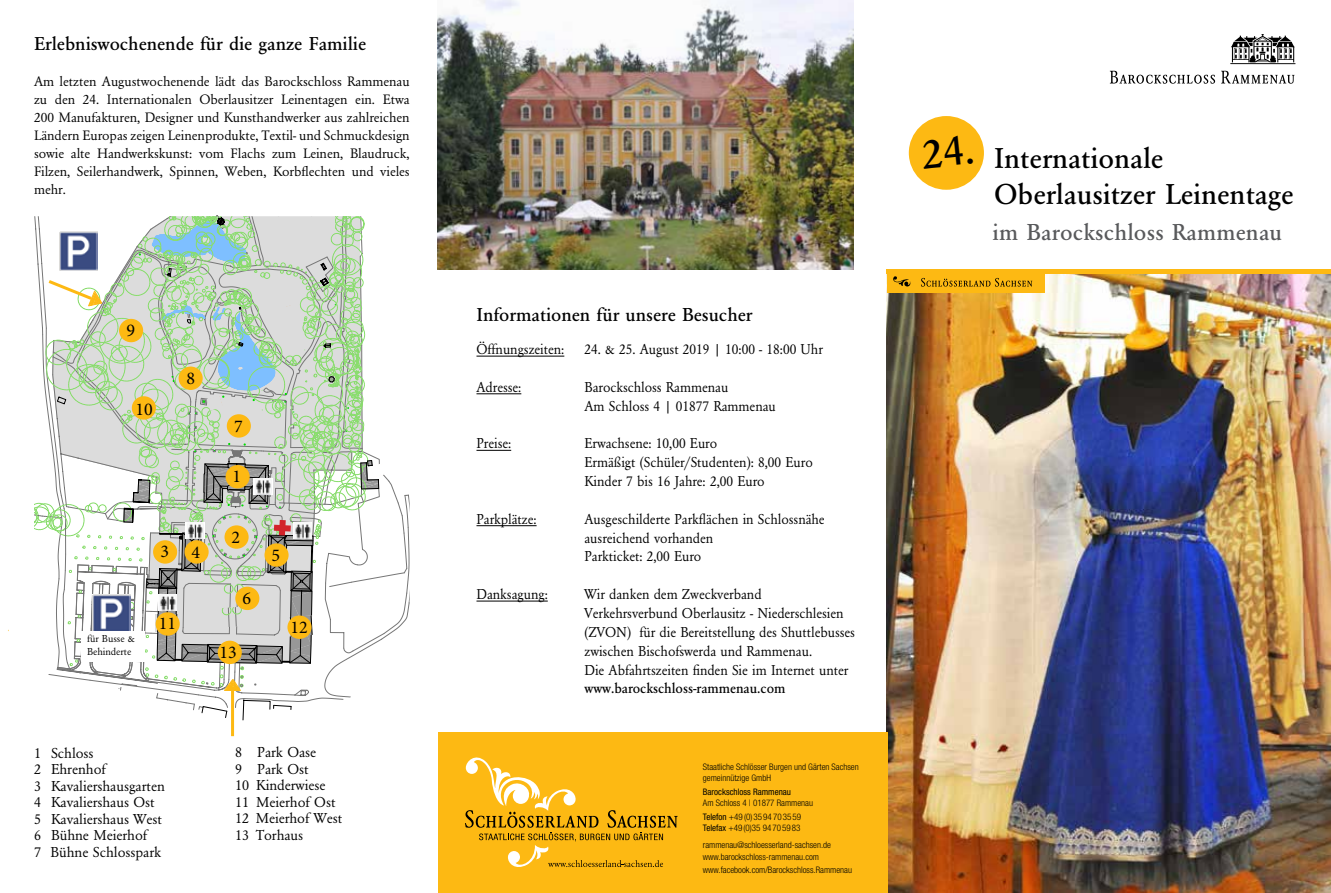
<style>
.page{position:relative;width:1331px;height:893px;background:#fff}
.page>*{position:absolute;margin:0;border:0;box-sizing:border-box;transform-origin:0 0}
.t1{font:500 30px/36px "URW Garamond T";color:#000}
.t2{font:500 24px "URW Garamond T";letter-spacing:.01em;color:#58595b}
.t3{font:500 19.5px "URW Garamond T";color:#000}
.t4{font:18px "Minion Pro";color:#000}
.t5{font:15px/16.5px "URW Garamond T";color:#000}
.t6{font:14.85px/18.9px "URW Garamond T";color:#000;scale:.96 1}
.t7{font:500 14.85px "URW Garamond T";color:#000;scale:.96 1}
.t8{font:14.25px/18px "URW Garamond T";color:#000;text-align:justify}
.t9{font:10.5px/12.6px "URW Garamond T";color:#000}
.t10{font:300 condensed 9px/10.8px "Helvetica Neue LT Std";color:#000}
.t11{font:condensed 9px "Helvetica Neue LT Std";color:#000}
.s1{font-weight:500}
.s2{font-weight:400}
</style>
<div class="page">
<img style="left:887px;top:274px;width:444px;height:619px">
<div style="left:887px;top:269px;width:444px;height:5px;background:#fdb913"></div>
<div style="left:887px;top:272px;width:157px;height:21px;background:#fdb913"></div>
<svg style="left:921px;top:278px;width:111px;height:9px"></svg>
<svg style="left:893px;top:276px;width:18px;height:11px"></svg>
<div style="left:909px;top:117px;width:74px;height:72px;background:#fdb913;border-radius:50%"></div>
<div style="left:909px;top:116px;width:75px;height:74px;border:2px solid #fdb913;border-radius:50%"></div>
<svg style="left:1110px;top:71px;width:105px;height:13px"></svg>
<svg style="left:1221px;top:71px;width:73px;height:13px"></svg>
<svg style="left:1230px;top:34px;width:66px;height:30px"></svg>
<div style="left:438px;top:732px;width:449px;height:161px;background:#fdb913"></div>
<svg style="left:465px;top:757px;width:212px;height:111px"></svg>
<hr style="left:476px;top:356px;width:88px;height:1px;background:#000">
<hr style="left:476px;top:393px;width:45px;height:1px;background:#000">
<hr style="left:476px;top:450px;width:35px;height:1px;background:#000">
<hr style="left:476px;top:525px;width:61px;height:1px;background:#000">
<hr style="left:476px;top:601px;width:72px;height:1px;background:#000">
<img style="left:438px;top:0;width:415px;height:270px">
<hr style="left:231px;top:691px;width:3px;height:45px;background:#fdb913">
<svg style="left:34px;top:215px;width:376px;height:495px"></svg>
<h3 class="t3" style="left:34px;top:32px;width:334px">Erlebniswochenende für die ganze Familie</h3>
<p class="t8" style="left:34px;top:72px;width:377px">Am letzten Augustwochenende lädt das Barockschloss Rammenau zu den 24. Internationalen Oberlausitzer Leinentagen ein. Etwa 200 Manufakturen, Designer und Kunsthandwerker aus zahlreichen Ländern Europas zeigen Leinenprodukte, Textil- und Schmuckdesign sowie alte Handwerkskunst: vom Flachs zum Leinen, Blaudruck, Filzen, Seilerhandwerk, Spinnen, Weben, Korbflechten und vieles mehr.</p>
<p class="t4" style="left:126px;top:318px;width:10px">9</p>
<p class="t4" style="left:135px;top:397px;width:19px">10</p>
<p class="t4" style="left:186px;top:366px;width:10px">8</p>
<p class="t4" style="left:234px;top:414px;width:10px">7</p>
<p class="t4" style="left:233px;top:464px;width:10px">1</p>
<p class="t9" style="left:87px;top:632px;width:49px">für Busse &amp;<br>Behinderte</p>
<p class="t4" style="left:232px;top:525px;width:10px">2</p>
<p class="t4" style="left:161px;top:540px;width:41px">3 4</p>
<p class="t4" style="left:271px;top:543px;width:10px">5</p>
<p class="t4" style="left:242px;top:586px;width:10px">6</p>
<p class="t4" style="left:159px;top:611px;width:19px">11</p>
<p class="t4" style="left:291px;top:615px;width:19px">12</p>
<p class="t4" style="left:219px;top:640px;width:19px">13</p>
<p class="t5" style="left:34px;top:744px;width:132px">1 Schloss<br>2 Ehrenhof<br>3 Kavaliershausgarten<br>4 Kavaliershaus Ost<br>5 Kavaliershaus West<br>6 Bühne Meierhof<br>7 Bühne Schlosspark</p>
<p class="t5" style="left:235px;top:744px;width:109px">8 Park Oase<br>9 Park Ost<br>10 Kinderwiese<br>11 Meierhof Ost<br>12 Meierhof West<br>13 Torhaus</p>
<h3 class="t3" style="left:476px;top:304px;width:277px">Informationen für unsere Besucher</h3>
<p class="t6" style="left:476px;top:340px;width:93px">Öffnungszeiten:</p>
<p class="t6" style="left:584px;top:340px;width:250px">24. &amp; 25. August 2019 <span class="s1">|</span> 10:00 - 18:00 Uhr</p>
<p class="t6" style="left:476px;top:378px;width:48px">Adresse:</p>
<p class="t6" style="left:584px;top:378px;width:201px">Barockschloss Rammenau<br>Am Schloss 4 <span class="s1">|</span> 01877 Rammenau</p>
<p class="t6" style="left:476px;top:434px;width:38px">Preise:</p>
<p class="t6" style="left:584px;top:434px;width:239px">Erwachsene: 10,00 Euro<br>Ermäßigt (Schüler/Studenten): 8,00 Euro<br>Kinder 7 bis 16 Jahre: 2,00 Euro</p>
<p class="t6" style="left:476px;top:509px;width:64px">Parkplätze:</p>
<p class="t6" style="left:584px;top:509px;width:252px">Ausgeschilderte Parkflächen in Schlossnähe ausreichend vorhanden<br>Parkticket: 2,00 Euro</p>
<p class="t6" style="left:476px;top:585px;width:76px">Danksagung:</p>
<p class="t6" style="left:584px;top:585px;width:283px">Wir danken dem Zweckverband Verkehrsverbund Oberlausitz - Niederschlesien (ZVON) für die Bereitstellung des Shuttlebusses zwischen Bischofswerda und Rammenau.<br>Die Abfahrtszeiten finden Sie im Internet unter</p>
<p class="t7" style="left:584px;top:680px;width:211px">www.barockschloss-rammenau.com</p>
<p class="t10" style="left:703px;top:761px;width:157px">Staatliche Schlösser Burgen und Gärten Sachsen gemeinnützige GmbH</p>
<p class="t11" style="left:703px;top:787px;width:90px">Barockschloss Rammenau</p>
<p class="t10" style="left:703px;top:795px;width:112px;line-height:14.4px">Am Schloss 4 | 01877 Rammenau<br><span class="s2">Telefon</span> +49 (0) 35 94 70 35 59</p>
<p class="t10" style="left:703px;top:820px;width:130px;line-height:16.4px"><span class="s2">Telefax</span> +49 (0)35 94 70 59 83 rammenau@schloesserland-sachsen.de</p>
<p class="t10" style="left:703px;top:851px;width:151px;line-height:12.8px">www.barockschloss-rammenau.com www.facebook.com/Barockschloss.Rammenau</p>
<h1 class="t1" style="left:994px;top:140px;width:301px">Internationale<br>Oberlausitzer Leinentage</h1>
<h2 class="t2" style="left:992px;top:219px;width:291px">im Barockschloss Rammenau</h2>
</div>
